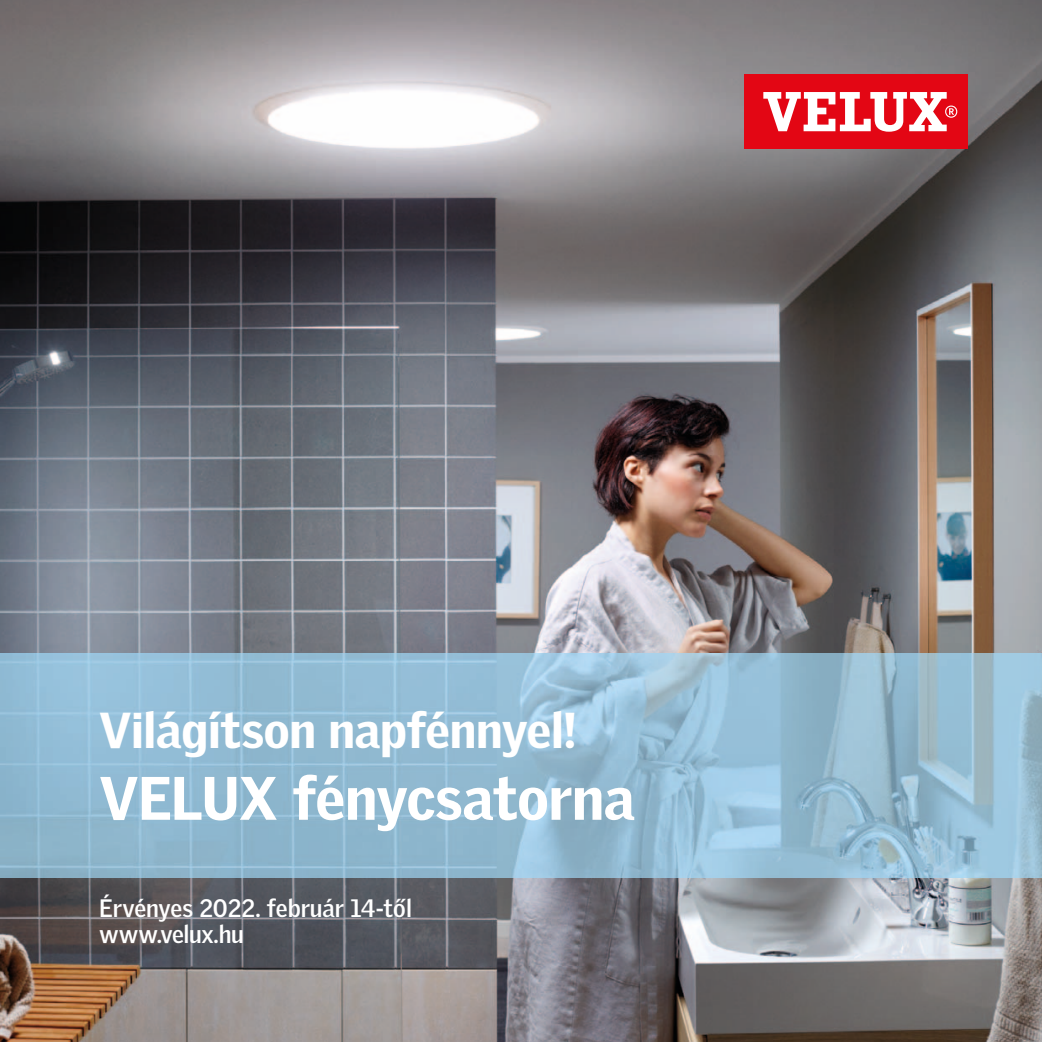
<style>
.page{position:relative;width:1042px;height:1042px;background:#fff}
.page>*{position:absolute;margin:0;border:0;box-sizing:border-box;transform-origin:0 0}
.t1{font:900 59.5px "Velux Gothic";letter-spacing:-.005em;color:#fff}
.t2{font:900 49px "Velux Gothic";letter-spacing:-.005em;color:#fff}
.t3{font:700 24.5px/26.2px "Velux Gothic";letter-spacing:-.005em;color:#fff}
</style>
<div class="page">
<img style="left:0;top:0;width:1042px;height:1042px">
<img style="left:0;top:654px;width:1042px;height:223px">
<div style="left:744px;top:74px;width:223px;height:75px;background:#e30614"></div>
<svg style="left:763px;top:92px;width:194px;height:40px"></svg>
<h2 class="t2" style="left:99px;top:713px;width:479px">Világítson napfénnyel!</h2>
<h1 class="t1" style="left:99px;top:777px;width:537px">VELUX fénycsatorna</h1>
<p class="t3" style="left:99px;top:897px;width:314px">Érvényes 2022. február 14-től www.velux.hu</p>
</div>
